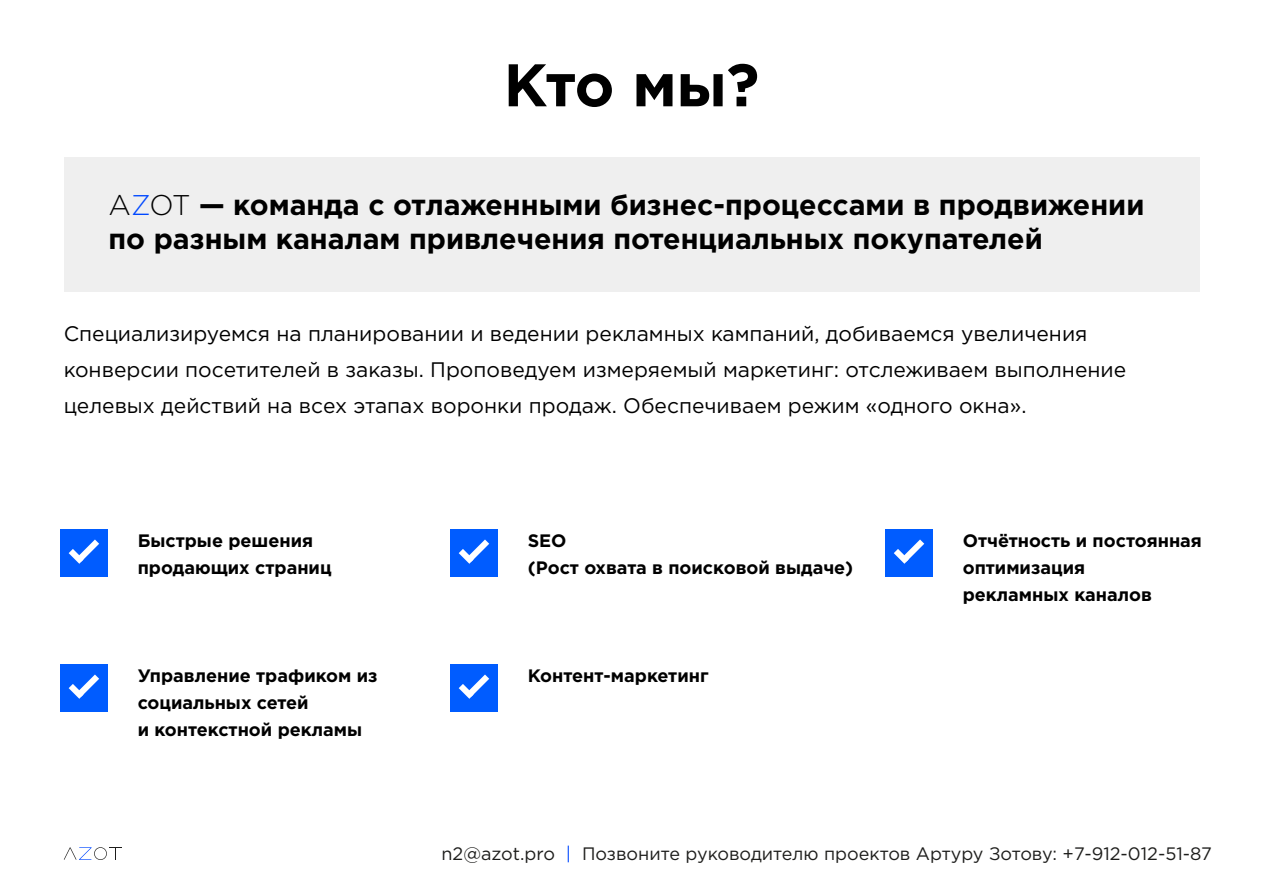
<style>
.page{position:relative;width:1263px;height:893px;background:#fff}
.page>*{position:absolute;margin:0;border:0;box-sizing:border-box;transform-origin:0 0}
.t1{font:700 60px "Gotham Pro";color:#000}
.t2{font:700 28.5px/34.2px "Gotham Pro";color:#000}
.t3{font:21px/36px "Gotham Pro";color:#000}
.t4{font:700 18px/27px "Gotham Pro";color:#000}
.t5{font:18px "Gotham Pro";color:#1d1d1b}
.s1{font-weight:300}
.s2{font-weight:300;color:#0048ff}
.s3{color:#0048ff}
</style>
<div class="page">
<svg style="left:64px;top:847px;width:58px;height:13px"></svg>
<div style="left:64px;top:157px;width:1135px;height:134px;background:#efefef"></div>
<div style="left:61px;top:530px;width:47px;height:46px;background:#005cff"></div>
<svg style="left:68px;top:539px;width:31px;height:25px"></svg>
<div style="left:61px;top:665px;width:47px;height:46px;background:#005cff"></div>
<svg style="left:68px;top:674px;width:31px;height:25px"></svg>
<div style="left:451px;top:530px;width:47px;height:46px;background:#005cff"></div>
<svg style="left:458px;top:539px;width:32px;height:25px"></svg>
<div style="left:451px;top:665px;width:47px;height:46px;background:#005cff"></div>
<svg style="left:458px;top:674px;width:32px;height:25px"></svg>
<div style="left:886px;top:530px;width:47px;height:46px;background:#005cff"></div>
<svg style="left:893px;top:539px;width:32px;height:25px"></svg>
<h1 class="t1" style="left:504px;top:50px;width:257px">Кто мы?</h1>
<h2 class="t2" style="left:108px;top:187px;width:1037px"><span class="s1">A</span><span class="s2">Z</span><span class="s1">OT</span> — команда с отлаженными бизнес-процессами в продвижении по разным каналам привлечения потенциальных покупателей</h2>
<p class="t3" style="left:64px;top:316px;width:1064px">Специализируемся на планировании и ведении рекламных кампаний, добиваемся увеличения конверсии посетителей в заказы. Проповедуем измеряемый маркетинг: отслеживаем выполнение целевых действий на всех этапах воронки продаж. Обеспечиваем режим «одного окна».</p>
<p class="t4" style="left:138px;top:526px;width:195px">Быстрые решения продающих страниц</p>
<p class="t4" style="left:138px;top:661px;width:242px">Управление трафиком из социальных сетей<br>и контекстной рекламы</p>
<p class="t4" style="left:528px;top:526px;width:327px">SEO<br>(Рост охвата в поисковой выдаче)</p>
<p class="t4" style="left:528px;top:661px;width:182px">Контент-маркетинг</p>
<p class="t4" style="left:963px;top:526px;width:241px">Отчётность и постоянная оптимизация<br>рекламных каналов</p>
<p class="t5" style="left:442px;top:844px;width:772px">n2@azot.pro <span class="s3">|</span> Позвоните руководителю проектов Артуру Зотову: +7-912-012-51-87</p>
</div>
